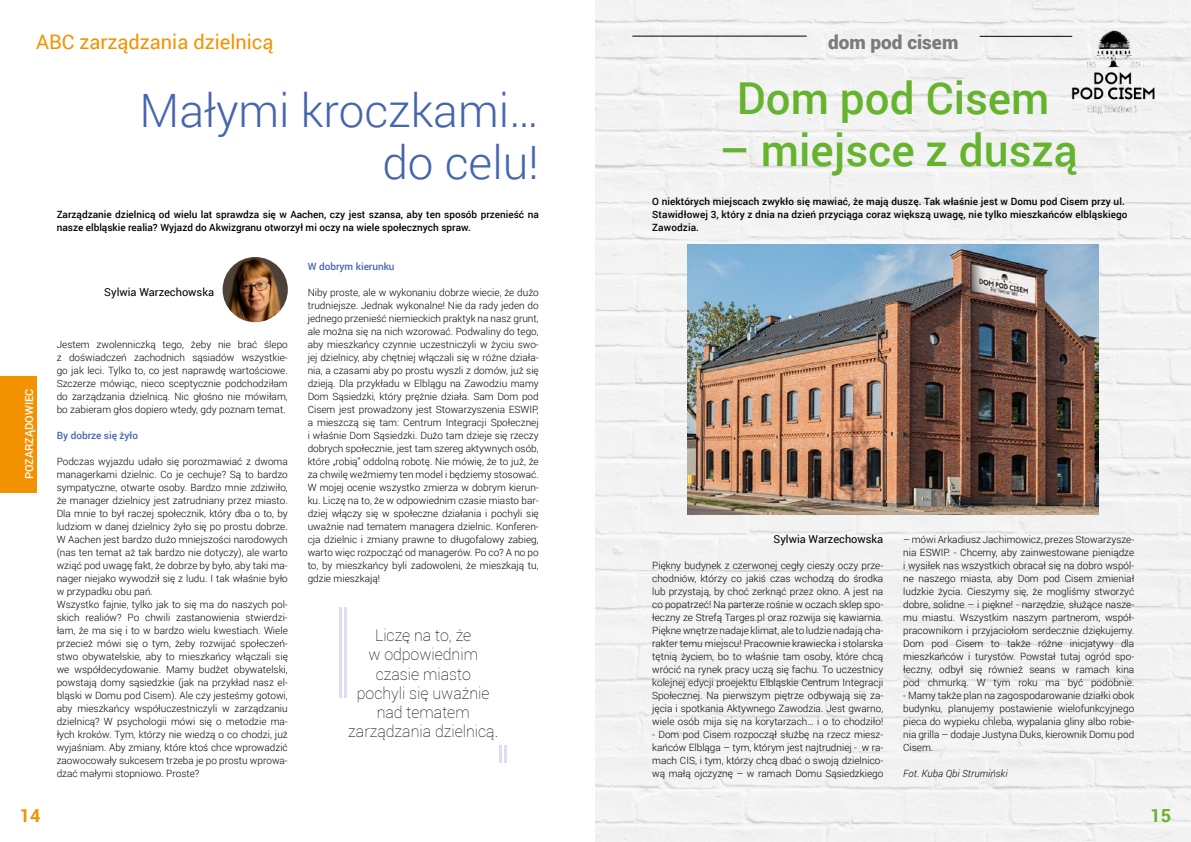
<style>
.page{position:relative;width:1191px;height:842px;background:#fff}
.page>*{position:absolute;margin:0;border:0;box-sizing:border-box;transform-origin:0 0}
.t1{font:300 46px/52px "Roboto";color:#4565ad;text-align:right}
.t2{font:500 44px "Roboto";color:#65b32e}
.t3{font:20px "Roboto";color:#f39200}
.t4{font:900 19px "Roboto";color:#7c7b7b}
.t5{font:700 18px "Roboto";color:#f39200}
.t6{font:700 18px "Roboto";color:#65b32e}
.t7{font:100 16px/19.2px "Roboto";color:#000;text-align:center}
.t8{font:11px "Roboto";color:#000}
.t9{font:500 11px "Roboto";color:#fff}
.t10{font:300 10px/13px "Roboto";color:#000;text-align:justify}
.t11{font:500 10px/13px "Roboto";letter-spacing:.005em;color:#000}
.t12{font:500 10px "Roboto";color:#4565ad}
.t13{font:italic 300 10px "Roboto";letter-spacing:.01em;color:#000}
</style>
<div class="page">
<div style="left:595px;top:0;width:596px;height:842px;background:#f3f3f3"></div>
<img style="left:223px;top:257px;width:65px;height:65px;border-radius:33px">
<hr style="left:339px;top:607px;width:3px;height:91px;background:#dcdef1">
<hr style="left:344px;top:607px;width:3px;height:91px;background:#dcdef1">
<hr style="left:499px;top:746px;width:3px;height:17px;background:#dcdef1">
<hr style="left:504px;top:746px;width:3px;height:17px;background:#dcdef1">
<img style="left:687px;top:244px;width:411px;height:270px">
<img style="left:1055px;top:12px;width:99px;height:117px">
<div style="left:0;top:376px;width:37px;height:116px;background:#f39200"></div>
<hr style="left:632px;top:36px;width:174px;height:1px;background:#000">
<hr style="left:979px;top:36px;width:93px;height:1px;background:#000">
<h3 class="t3" style="left:36px;top:28px;width:239px">ABC zarządzania dzielnicą</h3>
<h3 class="t4" style="left:828px;top:29px;width:132px">dom pod cisem</h3>
<p class="t9" style="left:21px;top:479px;width:92px;rotate:-90deg">POZARZĄDOWIEC</p>
<h1 class="t1" style="left:139px;top:83px;width:401px">Małymi kroczkami… do celu!</h1>
<p class="t11" style="left:57px;top:208px;width:483px">Zarządzanie dzielnicą od wielu lat sprawdza się w Aachen, czy jest szansa, aby ten sposób przenieść na nasze elbląskie realia? Wyjazd do Akwizgranu otworzył mi oczy na wiele społecznych spraw.</p>
<p class="t8" style="left:104px;top:284px;width:111px">Sylwia Warzechowska</p>
<p class="t10" style="left:57px;top:338px;width:233px">Jestem zwolenniczką tego, żeby nie brać ślepo z doświadczeń zachodnich sąsiadów wszystkie&shy;go jak leci. Tylko to, co jest naprawdę wartościowe.<br>Szczerze mówiąc, nieco sceptycznie podchodziłam do zarządzania dzielnicą. Nic głośno nie mówiłam, bo zabieram głos dopiero wtedy, gdy poznam temat.</p>
<p class="t12" style="left:57px;top:428px;width:83px">By dobrze się żyło</p>
<p class="t10" style="left:57px;top:455px;width:233px;text-align:left">Podczas wyjazdu udało się porozmawiać z dwoma managerkami dzielnic. Co je cechuje? Są to bardzo sympatyczne, otwarte osoby. Bardzo mnie zdziwiło, że manager dzielnicy jest zatrudniany przez miasto.<br>Dla mnie to był raczej społecznik, który dba o to, by ludziom w danej dzielnicy żyło się po prostu dobrze.<br>W Aachen jest bardzo dużo mniejszości narodowych (nas ten temat aż tak bardzo nie dotyczy), ale warto wziąć pod uwagę fakt, że dobrze by było, aby taki ma&shy;nager niejako wywodził się z ludu. I tak właśnie było w przypadku obu pań.<br>Wszystko fajnie, tylko jak to się ma do naszych pol&shy;skich realiów? Po chwili zastanowienia stwierdzi&shy;łam, że ma się i to w bardzo wielu kwestiach. Wiele przecież mówi się o tym, żeby rozwijać społeczeń&shy;stwo obywatelskie, aby to mieszkańcy włączali się we współdecydowanie. Mamy budżet obywatelski, powstają domy sąsiedzkie (jak na przykład nasz el&shy;bląski w Domu pod Cisem). Ale czy jesteśmy gotowi, aby mieszkańcy współuczestniczyli w zarządzaniu dzielnicą? W psychologii mówi się o metodzie ma&shy;łych kroków. Tym, którzy nie wiedzą o co chodzi, już wyjaśniam. Aby zmiany, które ktoś chce wprowadzić zaowocowały sukcesem trzeba je po prostu wprowa&shy;dzać małymi stopniowo. Proste?</p>
<p class="t12" style="left:308px;top:259px;width:88px">W dobrym kierunku</p>
<p class="t10" style="left:308px;top:286px;width:233px">Niby proste, ale w wykonaniu dobrze wiecie, że dużo trudniejsze. Jednak wykonalne! Nie da rady jeden do jednego przenieść niemieckich praktyk na nasz grunt, ale można się na nich wzorować. Podwaliny do tego, aby mieszkańcy czynnie uczestniczyli w życiu swo&shy;jej dzielnicy, aby chętniej włączali się w różne działa&shy;nia, a czasami aby po prostu wyszli z domów, już się dzieją. Dla przykładu w Elblągu na Zawodziu mamy Dom Sąsiedzki, który prężnie działa. Sam Dom pod Cisem jest prowadzony jest Stowarzyszenia ESWIP, a mieszczą się tam: Centrum Integracji Społecznej i właśnie Dom Sąsiedzki. Dużo tam dzieje się rzeczy dobrych społecznie, jest tam szereg aktywnych osób, które „robią” oddolną robotę. Nie mówię, że to już, że za chwilę weźmiemy ten model i będziemy stosować.<br>W mojej ocenie wszystko zmierza w dobrym kierun&shy;ku. Liczę na to, że w odpowiednim czasie miasto bar&shy;dziej włączy się w społeczne działania i pochyli się uważnie nad tematem managera dzielnic. Konferen&shy;cja dzielnic i zmiany prawne to długofalowy zabieg, warto więc rozpocząć od managerów. Po co? A no po to, by mieszkańcy byli zadowoleni, że mieszkają tu, gdzie mieszkają!</p>
<h3 class="t7" style="left:348px;top:625px;width:151px">Liczę na to, że<br>w odpowiednim czasie miasto<br>pochyli się uważnie nad tematem zarządzania dzielnicą.</h3>
<h2 class="t2" style="left:737px;top:67px;width:314px">Dom pod Cisem</h2>
<h2 class="t2" style="left:719px;top:119px;width:360px">– miejsce z duszą</h2>
<p class="t11" style="left:652px;top:195px;width:477px">O niektórych miejscach zwykło się mawiać, że mają duszę. Tak właśnie jest w Domu pod Cisem przy ul.<br>Stawidłowej 3, który z dnia na dzień przyciąga coraz większą uwagę, nie tylko mieszkańców elbląskiego<br>Zawodzia.</p>
<p class="t8" style="left:773px;top:531px;width:111px">Sylwia Warzechowska</p>
<p class="t10" style="left:652px;top:559px;width:233px">Piękny budynek z czerwonej cegły cieszy oczy prze&shy;chodniów, którzy co jakiś czas wchodzą do środka lub przystają, by choć zerknąć przez okno. A jest na co popatrzeć! Na parterze rośnie w oczach sklep spo&shy;łeczny ze Strefą Targes.pl oraz rozwija się kawiarnia.<br>Piękne wnętrze nadaje klimat, ale to ludzie nadają cha&shy;rakter temu miejscu! Pracownie krawiecka i stolarska tętnią życiem, bo to właśnie tam osoby, które chcą wrócić na rynek pracy uczą się fachu. To uczestnicy kolejnej edycji proejektu Elbląskie Centrum Integracji Społecznej. Na pierwszym piętrze odbywają się za&shy;jęcia i spotkania Aktywnego Zawodzia. Jest gwarno, wiele osób mija się na korytarzach… i o to chodziło!</p>
<p class="t10" style="left:652px;top:728px;width:233px">- Dom pod Cisem rozpoczął służbę na rzecz miesz&shy;kańców Elbląga – tym, którym jest najtrudniej - w ra&shy;mach CIS, i tym, którzy chcą dbać o swoją dzielnico&shy;wą małą ojczyznę – w ramach Domu Sąsiedzkiego</p>
<p class="t10" style="left:903px;top:533px;width:233px">– mówi Arkadiusz Jachimowicz, prezes Stowarzysze&shy;nia ESWIP. - Chcemy, aby zainwestowane pieniądze i wysiłek nas wszystkich obracał się na dobro wspól&shy;ne naszego miasta, aby Dom pod Cisem zmieniał ludzkie życia. Cieszymy się, że mogliśmy stworzyć dobre, solidne – i piękne! - narzędzie, służące nasze&shy;mu miastu. Wszystkim naszym partnerom, współ&shy;pracownikom i przyjaciołom serdecznie dziękujemy.<br>Dom pod Cisem to także różne inicjatywy dla mieszkańców i turystów. Powstał tutaj ogród spo&shy;łeczny, odbył się również seans w ramach kina pod chmurką. W tym roku ma być podobnie.</p>
<p class="t10" style="left:903px;top:689px;width:233px">- Mamy także plan na zagospodarowanie działki obok budynku, planujemy postawienie wielofunkcyjnego pieca do wypieku chleba, wypalania gliny albo robie&shy;nia grilla – dodaje Justyna Duks, kierownik Domu pod Cisem.</p>
<p class="t13" style="left:903px;top:767px;width:106px">Fot. Kuba Qbi Strumiński</p>
<h3 class="t5" style="left:20px;top:803px;width:22px">14</h3>
<h3 class="t6" style="left:1150px;top:803px;width:22px">15</h3>
</div>
